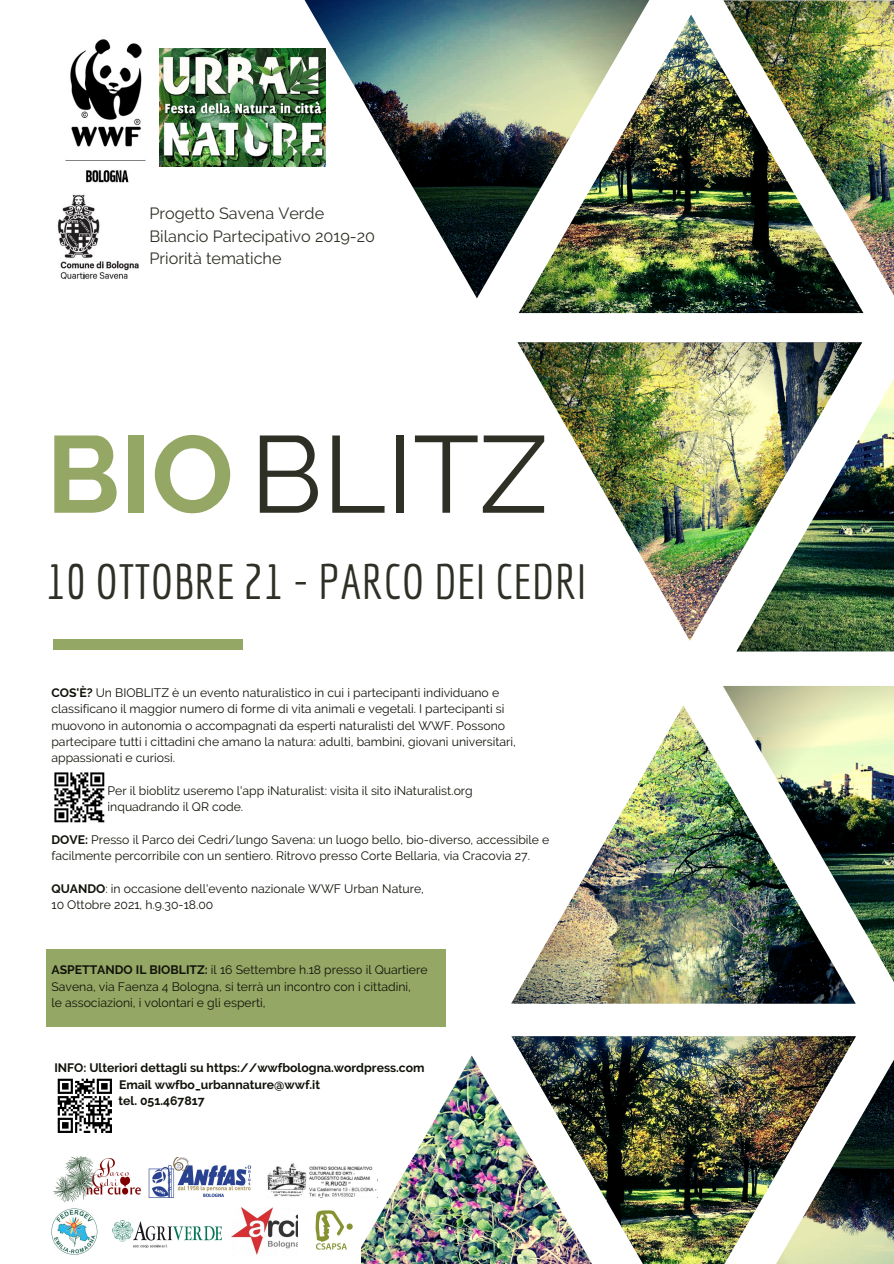
<style>
.page{position:relative;width:894px;height:1264px;background:#fff}
.page>*{position:absolute;margin:0;border:0;box-sizing:border-box;transform-origin:0 0}
.t1{font:108.75px "Raleway";color:#2e3026}
.t2{font:48.3px "Economica";color:#2e3026}
.t3{font:16.2px/22.5px "Raleway";color:#2e3026}
.t4{font:12.3px/16.4px "Raleway";color:#12120b}
.t5{font:700 12.3px "Raleway";color:#12120b}
.s1{font-weight:700;color:#94a764}
.s2{font-weight:700}
</style>
<div class="page">
<img style="left:724px;top:1px;width:169px;height:293px">
<img style="left:517px;top:342px;width:344px;height:298px">
<img style="left:723px;top:686px;width:170px;height:294px">
<img style="left:519px;top:15px;width:344px;height:298px">
<img style="left:736px;top:353px;width:157px;height:298px">
<img style="left:511px;top:705px;width:344px;height:298px">
<img style="left:511px;top:1036px;width:344px;height:227px">
<div style="left:46px;top:949px;width:400px;height:77px;background:#94a764"></div>
<img style="left:361px;top:1055px;width:283px;height:208px">
<img style="left:723px;top:1056px;width:170px;height:207px">
<div style="left:53px;top:639px;width:189px;height:11px;background:#94a764"></div>
<img style="left:53px;top:1156px;width:88px;height:47px">
<img style="left:231px;top:1207px;width:67px;height:48px">
<img style="left:112px;top:1220px;width:109px;height:26px">
<img style="left:54px;top:772px;width:51px;height:51px">
<img style="left:148px;top:1157px;width:104px;height:41px">
<img style="left:315px;top:1197px;width:38px;height:53px">
<img style="left:267px;top:1158px;width:111px;height:39px">
<img style="left:57px;top:194px;width:82px;height:86px">
<img style="left:304px;top:0;width:345px;height:298px">
<img style="left:65px;top:39px;width:102px;height:144px">
<img style="left:159px;top:48px;width:167px;height:118px">
<img style="left:51px;top:1208px;width:47px;height:46px">
<img style="left:57px;top:1078px;width:55px;height:55px">
<p class="t3" style="left:149px;top:202px;width:227px">Progetto Savena Verde<br>Bilancio Partecipativo 2019-20<br>Priorità tematiche</p>
<p class="t1" style="left:46px;top:410px;width:503px"><span class="s1">BIO</span>BLITZ</p>
<p class="t2" style="left:46px;top:553px;width:542px">10 OTTOBRE 21 - PARCO DEI CEDRI</p>
<p class="t4" style="left:51px;top:684px;width:466px"><span class="s2">COS'È?</span> Un BIOBLITZ è un evento naturalistico in cui i partecipanti individuano e classificano il maggior numero di forme di vita animali e vegetali. I partecipanti si muovono in autonomia o accompagnati da esperti naturalisti del WWF. Possono partecipare tutti i cittadini che amano la natura: adulti, bambini, giovani universitari, appassionati e curiosi.</p>
<p class="t4" style="left:108px;top:782px;width:366px">Per il bioblitz useremo l'app iNaturalist: visita il sito iNaturalist.org</p>
<p class="t4" style="left:108px;top:798px;width:137px">inquadrando il QR code.</p>
<p class="t4" style="left:51px;top:831px;width:499px"><span class="s2">DOVE:</span> Presso il Parco dei Cedri/lungo Savena: un luogo bello, bio-diverso, accessibile e facilmente percorribile con un sentiero. Ritrovo presso Corte Bellaria, via Cracovia 27.</p>
<p class="t4" style="left:51px;top:880px;width:374px"><span class="s2">QUANDO</span>: in occasione dell'evento nazionale WWF Urban Nature,</p>
<p class="t4" style="left:51px;top:896px;width:163px">10 Ottobre 2021, h.9.30-18.00</p>
<p class="t4" style="left:51px;top:961px;width:377px"><span class="s2">ASPETTANDO IL BIOBLITZ:</span> il 16 Settembre h.18 presso il Quartiere</p>
<p class="t4" style="left:51px;top:978px;width:361px">Savena, via Faenza 4 Bologna, si terrà un incontro con i cittadini,</p>
<p class="t4" style="left:51px;top:994px;width:216px">le associazioni, i volontari e gli esperti,</p>
<p class="t5" style="left:54px;top:1060px;width:372px">INFO: Ulteriori dettagli su https://wwfbologna.wordpress.com</p>
<p class="t5" style="left:119px;top:1077px;width:202px">Email wwfbo_urbannature@wwf.it</p>
<p class="t5" style="left:118px;top:1093px;width:88px">tel. 051.467817</p>
</div>
